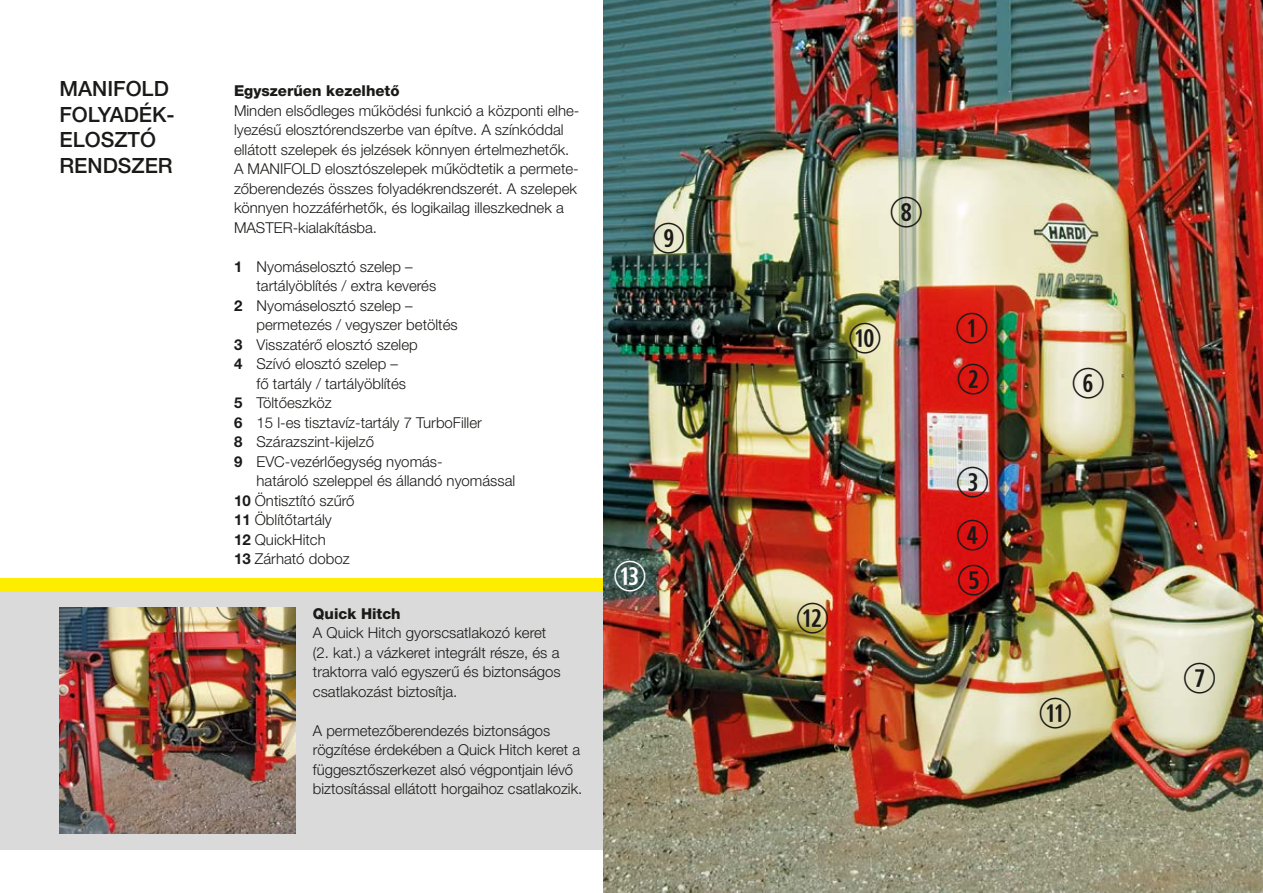
<style>
.page{position:relative;width:1263px;height:893px;background:#fff}
.page>*{position:absolute;margin:0;border:0;box-sizing:border-box;transform-origin:0 0}
.t1{font:41.25px "Combi Numerals";color:#1a1a18}
.t2{font:41.25px "Combi Numerals";color:#fff}
.t3{font:500 21px/25.5px "Helvetica Neue LT Pro";color:#1a1a18}
.t4{font:300 15px/19.5px "Helvetica Neue LT Pro";color:#1a1a18}
.t5{font:800 15px "Helvetica Neue LT Pro";color:#1a1a18}
.s1{font-weight:700}
</style>
<div class="page">
<div style="left:0;top:592px;width:1263px;height:258px;background:#dadada"></div>
<div style="left:0;top:578px;width:1263px;height:14px;background:#ffed00"></div>
<img style="left:604px;top:0;width:659px;height:893px">
<img style="left:60px;top:608px;width:235px;height:226px">
<h2 class="t3" style="left:60px;top:76px;width:117px">MANIFOLD<br>FOLYADÉK-<br>ELOSZTÓ<br>RENDSZER</h2>
<p class="t5" style="left:234px;top:82px;width:167px">Egyszerűen kezelhető</p>
<p class="t4" style="left:234px;top:100px;width:347px">Minden elsődleges működési funkció a központi elhe&shy;lyezésű elosztórendszerbe van építve. A színkóddal ellátott szelepek és jelzések könnyen értelmezhetők.<br>A MANIFOLD elosztószelepek működtetik a permete&shy;zőberendezés összes folyadékrendszerét. A szelepek könnyen hozzáférhetők, és logikailag illeszkednek a MASTER-kialakításba.</p>
<p class="t4" style="left:234px;top:256px;width:180px"><span class="s1">1</span> Nyomáselosztó szelep –</p>
<p class="t4" style="left:256px;top:276px;width:181px">tartályöblítés / extra keverés</p>
<p class="t4" style="left:234px;top:295px;width:180px"><span class="s1">2</span> Nyomáselosztó szelep –</p>
<p class="t4" style="left:256px;top:315px;width:203px">permetezés / vegyszer betöltés</p>
<p class="t4" style="left:234px;top:334px;width:185px"><span class="s1">3</span> Visszatérő elosztó szelep</p>
<p class="t4" style="left:234px;top:354px;width:165px"><span class="s1">4</span> Szívó elosztó szelep –</p>
<p class="t4" style="left:256px;top:373px;width:151px">fő tartály / tartályöblítés</p>
<p class="t4" style="left:234px;top:393px;width:99px"><span class="s1">5</span> Töltőeszköz</p>
<p class="t4" style="left:234px;top:412px;width:249px"><span class="s1">6</span> 15 l-es tisztavíz-tartály 7 TurboFiller</p>
<p class="t4" style="left:234px;top:432px;width:142px"><span class="s1">8</span> Szárazszint-kijelző</p>
<p class="t4" style="left:234px;top:451px;width:210px"><span class="s1">9</span> EVC-vezérlőegység nyomás-</p>
<p class="t4" style="left:256px;top:471px;width:260px">határoló szeleppel és állandó nyomással</p>
<p class="t4" style="left:234px;top:490px;width:122px"><span class="s1">10</span> Öntisztító szűrő</p>
<p class="t4" style="left:234px;top:510px;width:99px"><span class="s1">11</span> Öblítőtartály</p>
<p class="t4" style="left:234px;top:529px;width:93px"><span class="s1">12</span> QuickHitch</p>
<p class="t4" style="left:234px;top:549px;width:117px"><span class="s1">13</span> Zárható doboz</p>
<p class="t5" style="left:313px;top:604px;width:89px">Quick Hitch</p>
<p class="t4" style="left:313px;top:623px;width:249px">A Quick Hitch gyorscsatlakozó keret (2. kat.) a vázkeret integrált része, és a traktorra való egyszerű és biztonságos csatlakozást biztosítja.</p>
<p class="t4" style="left:313px;top:720px;width:271px">A permetezőberendezés biztonságos rögzítése érdekében a Quick Hitch keret a függesztőszerkezet alsó végpontjain lévő biztosítással ellátott horgaihoz csatlakozik.</p>
<h1 class="t1" style="left:652px;top:223px;width:35px">O</h1>
<h1 class="t2" style="left:613px;top:561px;width:35px">F</h1>
<h1 class="t1" style="left:889px;top:197px;width:35px">I</h1>
<h1 class="t1" style="left:848px;top:323px;width:35px">A</h1>
<h1 class="t1" style="left:796px;top:602px;width:35px">D</h1>
<h1 class="t1" style="left:955px;top:313px;width:35px">Q</h1>
<h1 class="t1" style="left:956px;top:363px;width:35px">W</h1>
<h1 class="t1" style="left:956px;top:466px;width:35px">E</h1>
<h1 class="t1" style="left:956px;top:519px;width:35px">R</h1>
<h1 class="t1" style="left:957px;top:565px;width:35px">T</h1>
<h1 class="t1" style="left:1072px;top:368px;width:35px">Y</h1>
<h1 class="t1" style="left:1038px;top:698px;width:35px">S</h1>
<h1 class="t1" style="left:1183px;top:663px;width:35px">U</h1>
</div>
